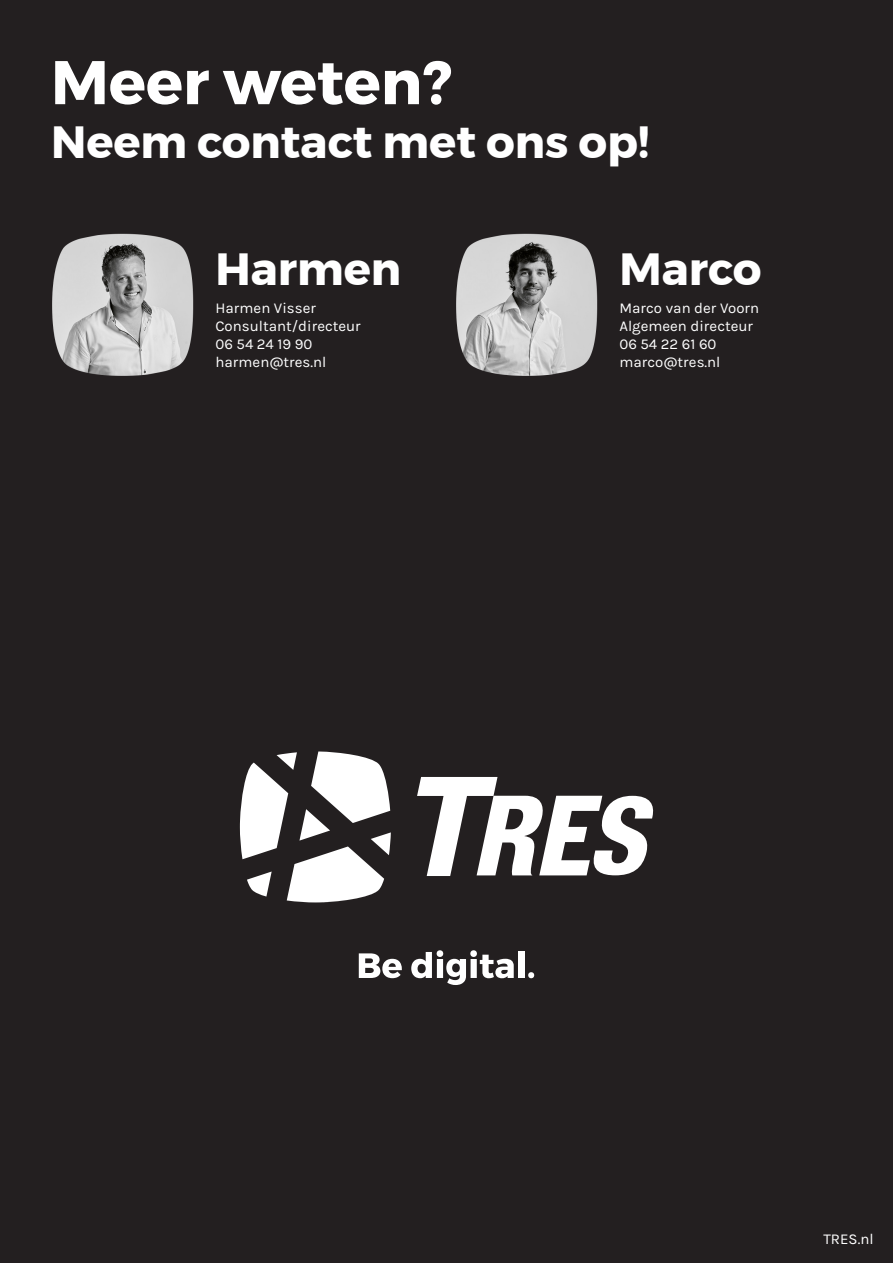
<style>
.page{position:relative;width:893px;height:1263px;background:#231f20}
.page>*{position:absolute;margin:0;border:0;box-sizing:border-box;transform-origin:0 0}
.t1{font:700 61.5px "Montserrat";color:#fff}
.t2{font:700 45px "Montserrat";color:#fff}
.t3{font:15px/18px "Karla";color:#fff}
</style>
<div class="page">
<img style="left:52px;top:234px;width:141px;height:142px">
<svg style="left:417px;top:777px;width:236px;height:99px"></svg>
<svg style="left:240px;top:751px;width:151px;height:151px"></svg>
<svg style="left:359px;top:953px;width:43px;height:25px"></svg>
<svg style="left:411px;top:950px;width:103px;height:35px"></svg>
<div style="left:518px;top:952px;width:6px;height:26px;background:#fff"></div>
<svg style="left:528px;top:972px;width:6px;height:6px"></svg>
<img style="left:456px;top:234px;width:141px;height:142px">
<h1 class="t1" style="left:51px;top:33px;width:402px">Meer weten?</h1>
<h2 class="t2" style="left:51px;top:106px;width:600px">Neem contact met ons op!</h2>
<h2 class="t2" style="left:215px;top:233px;width:187px">Harmen</h2>
<p class="t3" style="left:215px;top:299px;width:147px">Harmen Visser<br>Consultant/directeur<br>06 54 24 19 90 harmen@tres.nl</p>
<h2 class="t2" style="left:619px;top:233px;width:143px">Marco</h2>
<p class="t3" style="left:619px;top:299px;width:141px">Marco van der Voorn<br>Algemeen directeur<br>06 54 22 61 60 marco@tres.nl</p>
<p class="t3" style="left:823px;top:1230px;width:52px">TRES.nl</p>
</div>
